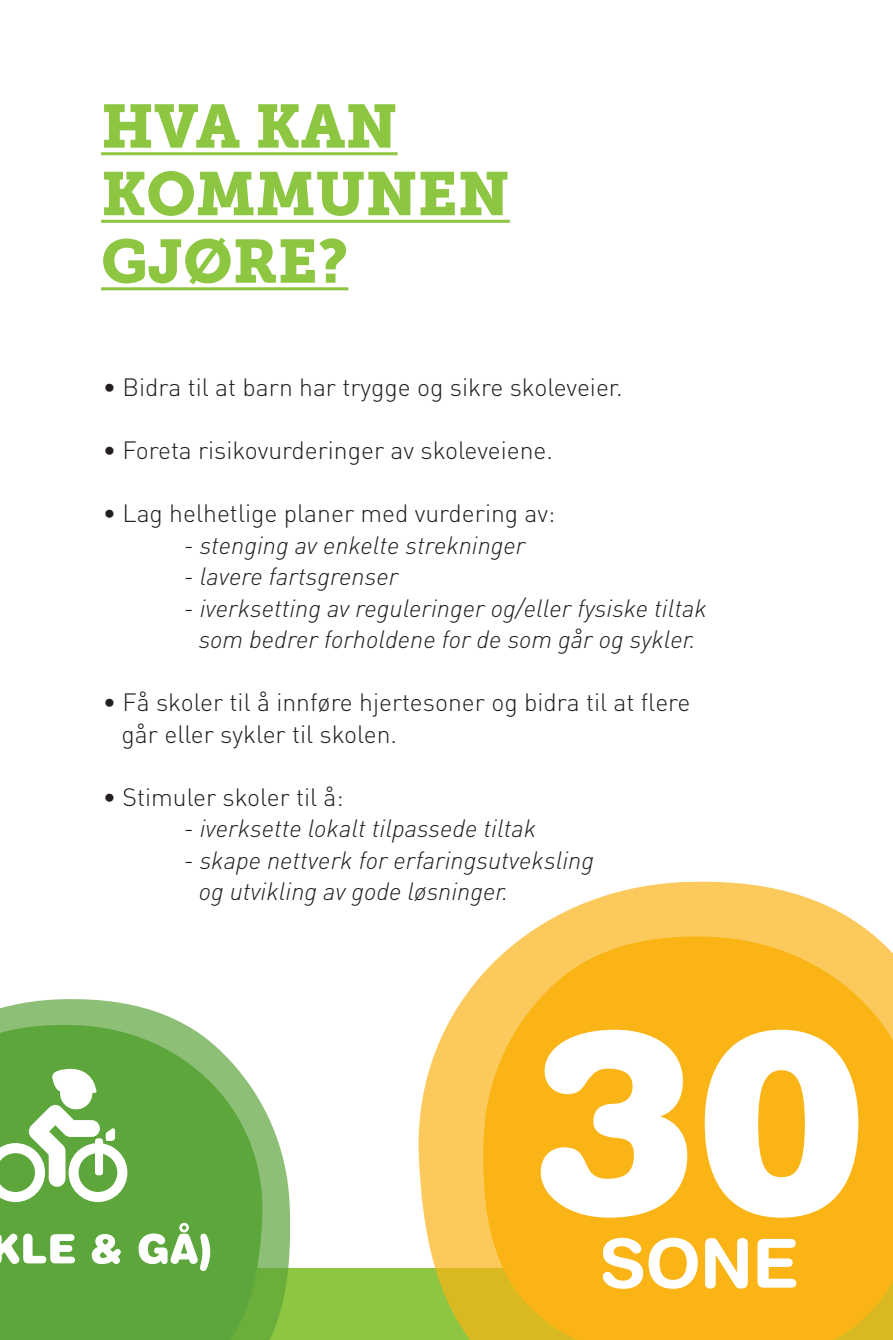
<style>
.page{position:relative;width:893px;height:1340px;background:#fff}
.page>*{position:absolute;margin:0;border:0;box-sizing:border-box;transform-origin:0 0}
.t1{font:60.75px "Museo Slab 900";color:#8dc640}
.t2{font:italic 300 24.75px "DIN";color:#231f20}
.t3{font:300 24.75px "DIN";color:#231f20}
</style>
<div class="page">
<div style="left:0;top:1268px;width:893px;height:71px;background:#8dc640"></div>
<svg style="left:419px;top:881px;width:474px;height:458px;background:#f8c54b"></svg>
<svg style="left:541px;top:1029px;width:317px;height:188px"></svg>
<svg style="left:603px;top:1237px;width:193px;height:51px"></svg>
<hr style="left:101px;top:152px;width:297px;height:3px;background:#8dc640">
<hr style="left:101px;top:220px;width:409px;height:3px;background:#8dc640">
<hr style="left:101px;top:287px;width:247px;height:3px;background:#8dc640">
<svg style="left:0;top:999px;width:290px;height:340px;background:#7bb65f"></svg>
<svg style="left:0;top:1222px;width:210px;height:48px"></svg>
<svg style="left:0;top:1068px;width:127px;height:134px"></svg>
<p class="t1" style="left:101px;top:91px;width:298px">HVA KAN</p>
<p class="t1" style="left:101px;top:159px;width:410px">KOMMUNEN</p>
<p class="t1" style="left:101px;top:226px;width:249px">GJØRE?</p>
<p class="t3" style="left:103px;top:372px;width:521px">• Bidra til at barn har trygge og sikre skoleveier.</p>
<p class="t3" style="left:103px;top:435px;width:452px">• Foreta risikovurderinger av skoleveiene.</p>
<p class="t3" style="left:103px;top:498px;width:454px">• Lag helhetlige planer med vurdering av:</p>
<p class="t2" style="left:184px;top:529px;width:343px">- stenging av enkelte strekninger</p>
<p class="t2" style="left:184px;top:561px;width:216px">- lavere fartsgrenser</p>
<p class="t2" style="left:184px;top:592px;width:525px">- iverksetting av reguleringer og/eller fysiske tiltak</p>
<p class="t2" style="left:199px;top:624px;width:498px">som bedrer forholdene for de som går og sykler.</p>
<p class="t3" style="left:103px;top:687px;width:589px">• Få skoler til å innføre hjertesoner og bidra til at flere</p>
<p class="t3" style="left:122px;top:718px;width:277px">går eller sykler til skolen.</p>
<p class="t3" style="left:103px;top:781px;width:243px">• Stimuler skoler til å:</p>
<p class="t2" style="left:184px;top:813px;width:354px">- iverksette lokalt tilpassede tiltak</p>
<p class="t2" style="left:184px;top:844px;width:412px">- skape nettverk for erfaringsutveksling</p>
<p class="t2" style="left:199px;top:876px;width:311px">og utvikling av gode løsninger.</p>
</div>
